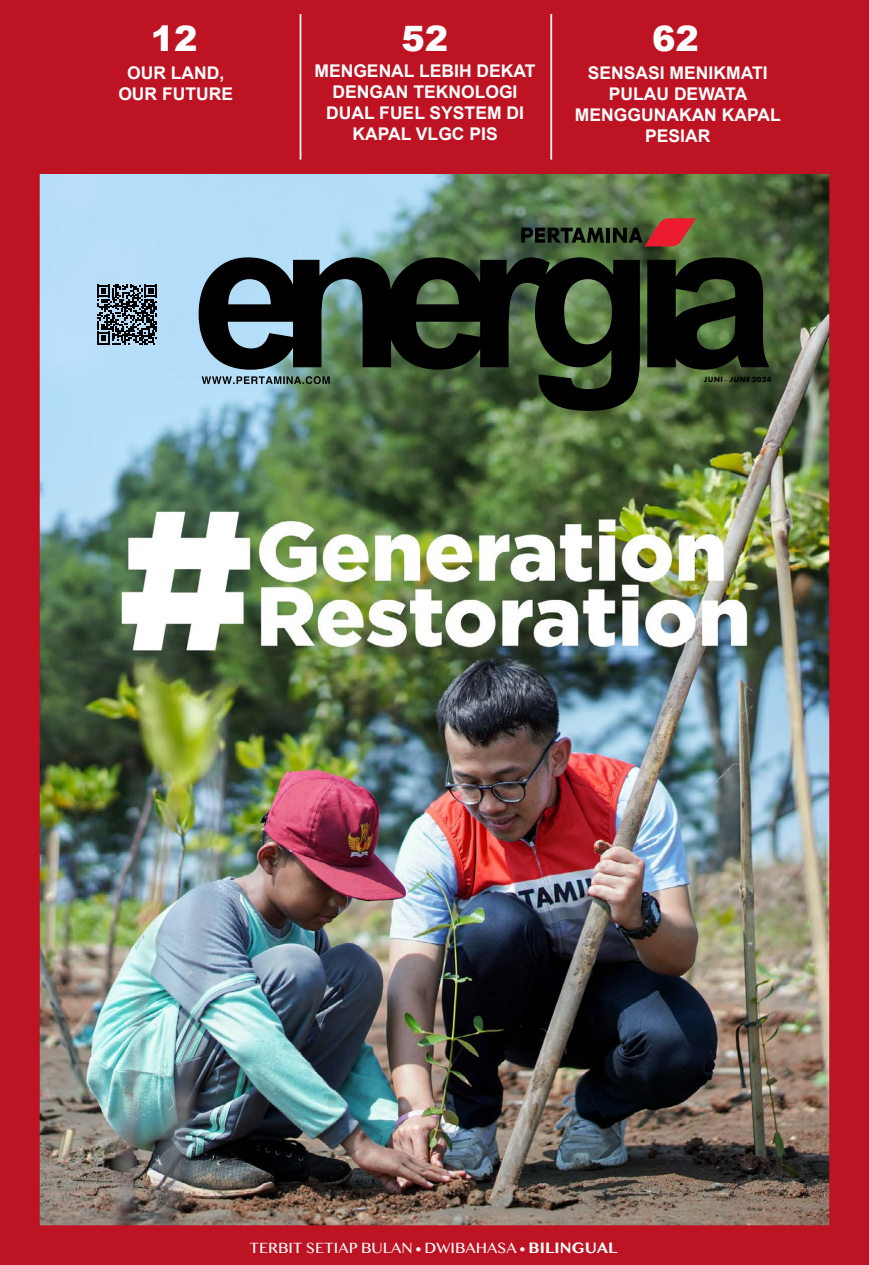
<style>
.page{position:relative;width:869px;height:1265px;background:#fff}
.page>*{position:absolute;margin:0;border:0;box-sizing:border-box;transform-origin:0 0}
.t1{font:900 35px "Arial";color:#fff}
.t2{font:700 17.5px/21px "Arial";color:#fff;text-align:center}
.t3{font:15.75px "Myanmar MN";color:#fff}
.t4{font:700 7.88px "Futura PT";letter-spacing:.04em;color:#000}
.s1{font-weight:400}
.s2{font-style:italic}
.s3{font-weight:700}
</style>
<div class="page">
<img style="left:0;top:171px;width:868px;height:1094px">
<svg style="left:198px;top:229px;width:571px;height:182px;background:#394c3c"></svg>
<hr style="left:606px;top:228px;width:3px;height:15px;background:#000">
<svg style="left:612px;top:218px;width:83px;height:28px;background:#843f2f"></svg>
<svg style="left:521px;top:228px;width:82px;height:15px"></svg>
<svg style="left:201px;top:376px;width:128px;height:8px"></svg>
<svg style="left:97px;top:285px;width:60px;height:60px;background:#4a5a65"></svg>
<div style="left:1px;top:0;width:867px;height:174px;background:#be1323"></div>
<hr style="left:299px;top:14px;width:2px;height:146px;background:#fff">
<hr style="left:550px;top:14px;width:2px;height:146px;background:#fff">
<h1 class="t1" style="left:151px;top:13px;width:48px">12</h1>
<h1 class="t1" style="left:401px;top:13px;width:48px">52</h1>
<h1 class="t1" style="left:652px;top:13px;width:48px">62</h1>
<p class="t2" style="left:314px;top:61px;width:223px">MENGENAL LEBIH DEKAT<br>DENGAN TEKNOLOGI<br>DUAL FUEL SYSTEM DI<br>KAPAL VLGC PIS</p>
<p class="t2" style="left:574px;top:63px;width:207px">SENSASI MENIKMATI<br>PULAU DEWATA<br>MENGGUNAKAN KAPAL<br>PESIAR</p>
<p class="t2" style="left:118px;top:63px;width:116px">OUR LAND,<br>OUR FUTURE</p>
<p class="t4" style="left:703px;top:374px;width:69px">JUNI <span class="s1">-</span> <span class="s2">JUNE</span>2024</p>
<p class="t3" style="left:249px;top:1238px;width:370px">TERBIT SETIAP BULAN • DWIBAHASA • <span class="s3">BILINGUAL</span></p>
</div>
